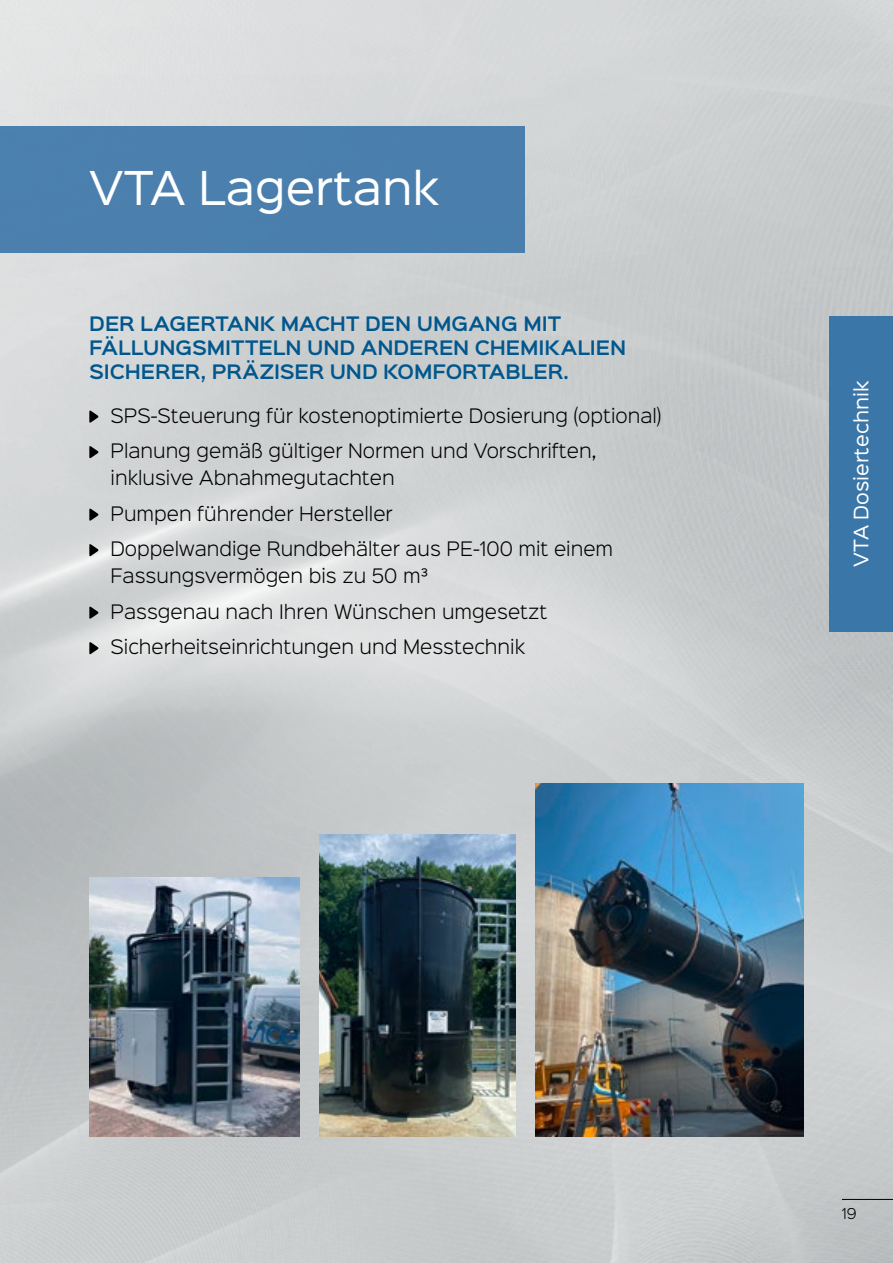
<style>
.page{position:relative;width:893px;height:1263px;background:#fff}
.page>*{position:absolute;margin:0;border:0;box-sizing:border-box;transform-origin:0 0}
.t1{font:42px "Sinkin Sans 400";color:#fff}
.t2{font:300 18px/35.5px "Sinkin Sans 300";color:#000}
.t3{font:600 18px/24px "Sinkin Sans 600";letter-spacing:-.005em;color:#00578d}
.t4{font:18px "Sinkin Sans 400";color:#fff}
.t5{font:300 13.5px "Sinkin Sans 300";color:#000}
</style>
<div class="page">
<img style="left:0;top:0;width:893px;height:1263px">
<img style="left:89px;top:877px;width:210px;height:260px">
<img style="left:320px;top:834px;width:195px;height:303px">
<img style="left:536px;top:784px;width:268px;height:353px">
<div style="left:829px;top:316px;width:64px;height:315px;background:#3b76a9"></div>
<div style="left:0;top:126px;width:524px;height:127px;background:#4a80ad"></div>
<svg style="left:89px;top:411px;width:9px;height:12px"></svg>
<svg style="left:89px;top:446px;width:9px;height:12px"></svg>
<svg style="left:89px;top:509px;width:9px;height:12px"></svg>
<svg style="left:89px;top:544px;width:9px;height:12px"></svg>
<svg style="left:89px;top:607px;width:9px;height:12px"></svg>
<svg style="left:89px;top:642px;width:9px;height:12px"></svg>
<hr style="left:842px;top:1199px;width:51px;height:1px;background:#000">
<h1 class="t1" style="left:89px;top:153px;width:351px">VTA Lagertank</h1>
<p class="t3" style="left:89px;top:310px;width:538px">DER LAGERTANK MACHT DEN UMGANG MIT<br>FÄLLUNGSMITTELN UND ANDEREN CHEMIKALIEN<br>SICHERER, PRÄZISER UND KOMFORTABLER.</p>
<p class="t2" style="left:111px;top:396px;width:552px">SPS-Steuerung für kostenoptimierte Dosierung (optional)<br>Planung gemäß gültiger Normen und Vorschriften,</p>
<p class="t2" style="left:111px;top:459px;width:504px">inklusive Abnahmegutachten<br>Pumpen führender Hersteller<br>Doppelwandige Rundbehälter aus PE-100 mit einem</p>
<p class="t2" style="left:111px;top:557px;width:438px">Fassungsvermögen bis zu 50 m³<br>Passgenau nach Ihren Wünschen umgesetzt<br>Sicherheitseinrichtungen und Messtechnik</p>
<p class="t4" style="left:846px;top:566px;width:187px;rotate:-90deg">VTA Dosiertechnik</p>
<p class="t5" style="left:842px;top:1202px;width:16px">19</p>
</div>
